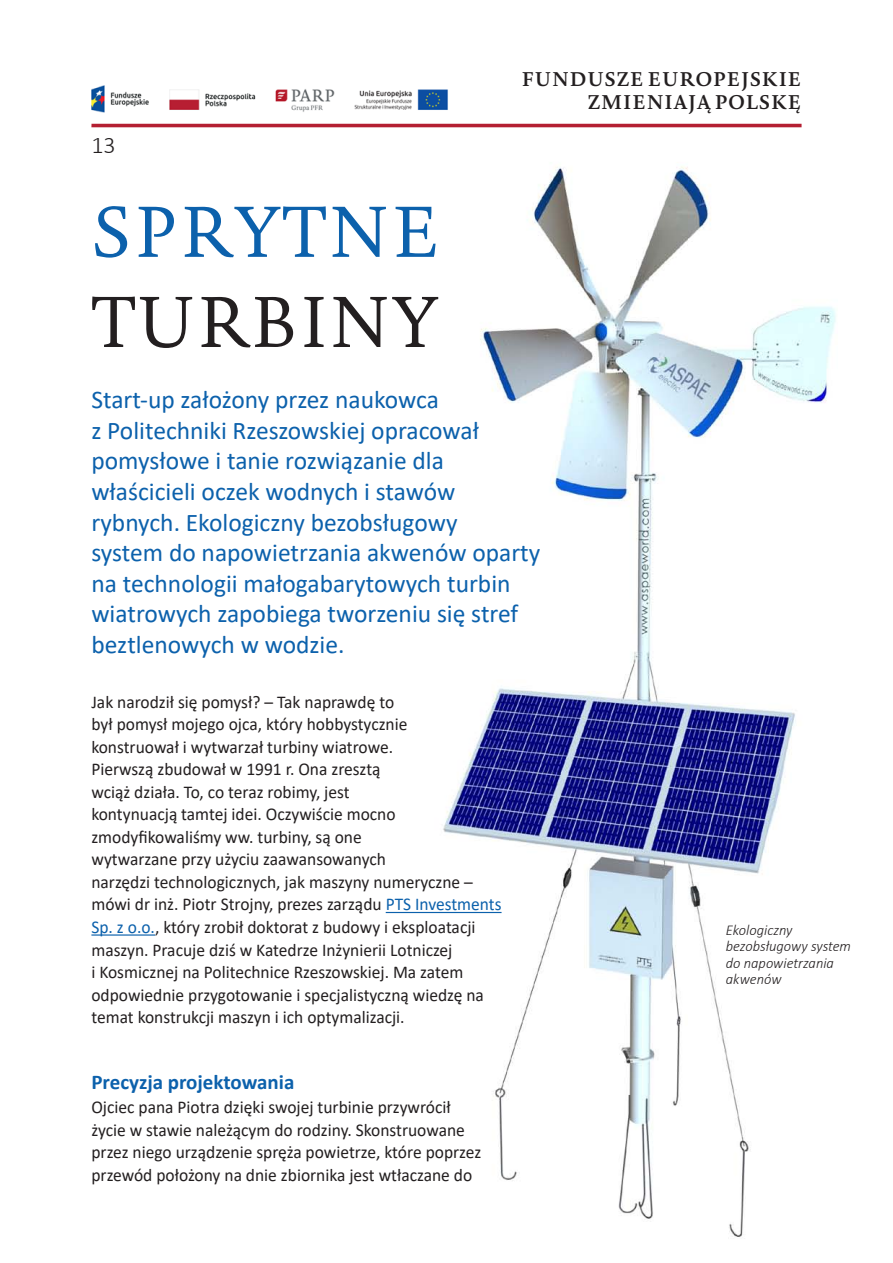
<style>
.page{position:relative;width:893px;height:1263px;background:#fff}
.page>*{position:absolute;margin:0;border:0;box-sizing:border-box;transform-origin:0 0}
.TYTUL_PODSTAWOWY{font:300 70.5px "Novel Pro";letter-spacing:.01em;color:#0c61ac}
.TYTUL_PODSTAWOWY-2{font:300 70.5px "Novel Pro";letter-spacing:-.01em;color:#231f20}
.LEED{font:25.5px/30.6px "Calibri";color:#0c61ac}
.t1{font:300 24px "Calibri";color:#231f20}
.BODY_ARTYKUL{font:700 21px "Calibri";color:#0c61ac}
.t2{font:600 19.5px/23.4px "Novel Pro";letter-spacing:.01em;color:#231f20;text-align:right}
.BODY_ARTYKUL-2{font:18px/22.5px "Calibri";color:#231f20}
.podpis_foto{font:italic 300 15px/16.5px "Calibri";color:#231f20}
.s1{color:#0c61ac}
</style>
<div class="page">
<hr style="left:91px;top:124px;width:710px;height:3px;background:#b41f32">
<img style="left:91px;top:85px;width:357px;height:28px">
<hr style="left:386px;top:912px;width:116px;height:1px;background:#0c61ac">
<hr style="left:91px;top:934px;width:64px;height:2px;background:#0c61ac">
<img style="left:435px;top:166px;width:401px;height:1071px">
<h3 class="t1" style="left:91px;top:130px;width:26px">13</h3>
<p class="TYTUL_PODSTAWOWY" style="left:91px;top:179px;width:352px">SPRYTNE</p>
<p class="TYTUL_PODSTAWOWY-2" style="left:91px;top:269px;width:349px">TURBINY</p>
<p class="t2" style="left:521px;top:66px;width:282px">FUNDUSZE EUROPEJSKIE<br>ZMIENIAJĄ POLSKĘ</p>
<p class="LEED" style="left:91px;top:384px;width:450px">Start-up założony przez naukowca<br>z Politechniki Rzeszowskiej opracował pomysłowe i tanie rozwiązanie dla właścicieli oczek wodnych i stawów rybnych. Ekologiczny bezobsługowy<br>system do napowietrzania akwenów oparty na technologii małogabarytowych turbin wiatrowych zapobiega tworzeniu się stref beztlenowych w wodzie.</p>
<p class="BODY_ARTYKUL-2" style="left:91px;top:690px;width:412px">Jak narodził się pomysł? – Tak naprawdę to<br>był pomysł mojego ojca, który hobbystycznie<br>konstruował i wytwarzał turbiny wiatrowe.<br>Pierwszą zbudował w 1991 r. Ona zresztą<br>wciąż działa. To, co teraz robimy, jest<br>kontynuacją tamtej idei. Oczywiście mocno zmodyfikowaliśmy ww. turbiny, są one<br>wytwarzane przy użyciu zaawansowanych<br>narzędzi technologicznych, jak maszyny numeryczne – mówi dr inż. Piotr Strojny, prezes zarządu <span class="s1">PTS Investments Sp. z o.o.</span>, który zrobił doktorat z budowy i eksploatacji maszyn. Pracuje dziś w Katedrze Inżynierii Lotniczej<br>i Kosmicznej na Politechnice Rzeszowskiej. Ma zatem odpowiednie przygotowanie i specjalistyczną wiedzę na temat konstrukcji maszyn i ich optymalizacji.</p>
<p class="BODY_ARTYKUL" style="left:91px;top:1067px;width:205px">Precyzja projektowania</p>
<p class="BODY_ARTYKUL-2" style="left:91px;top:1095px;width:391px">Ojciec pana Piotra dzięki swojej turbinie przywrócił życie w stawie należącym do rodziny. Skonstruowane przez niego urządzenie spręża powietrze, które poprzez przewód położony na dnie zbiornika jest wtłaczane do</p>
<p class="podpis_foto" style="left:726px;top:921px;width:127px">Ekologiczny bezobsługowy system do napowietrzania akwenów</p>
</div>
